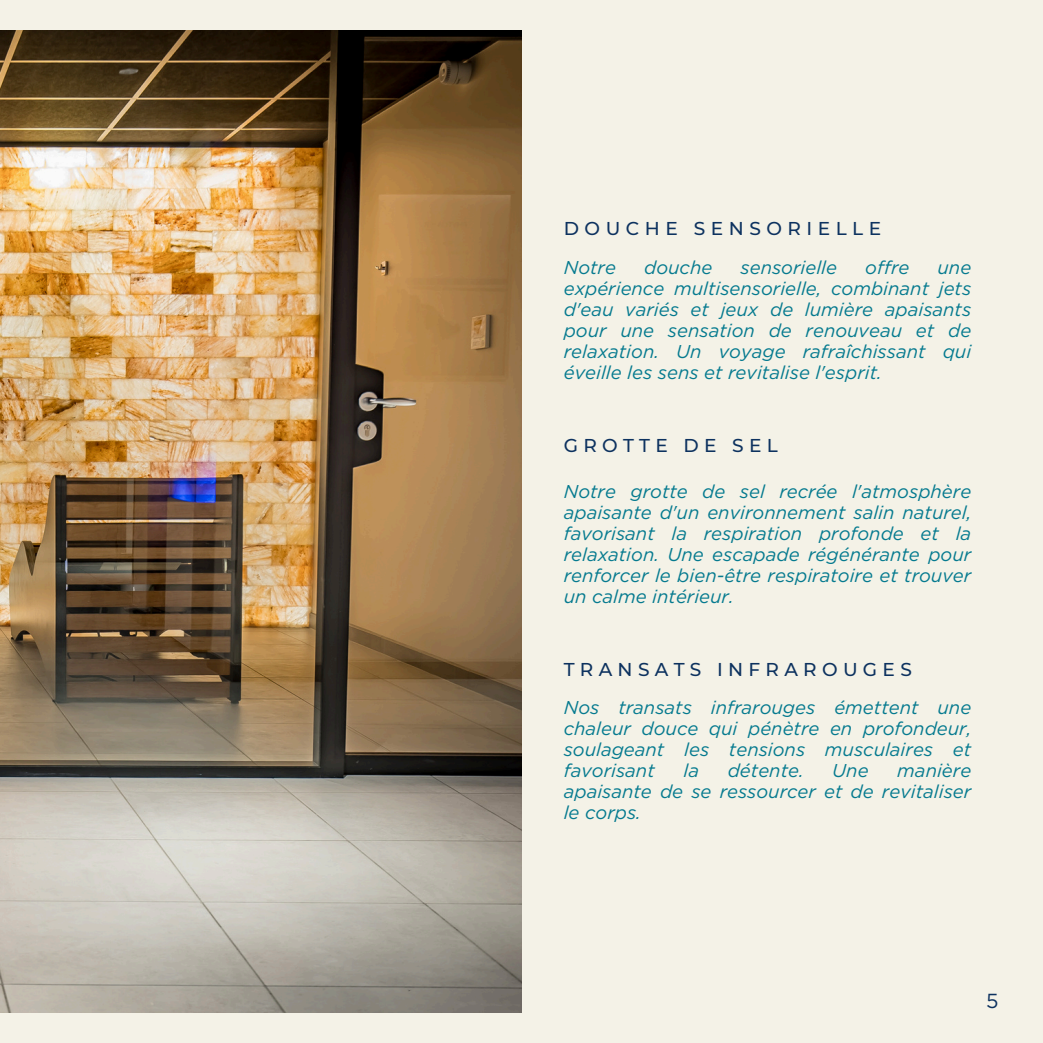
<style>
.page{position:relative;width:1043px;height:1043px;background:#fff}
.page>*{position:absolute;margin:0;border:0;box-sizing:border-box;transform-origin:0 0}
.t1{font:20.3px "Gotham";color:#0d325f}
.t2{font:italic 18.55px/21px "Gotham";color:#057a8f;text-align:justify}
.t3{font:500 18.55px "Montserrat";letter-spacing:.285em;color:#0d325f}
</style>
<div class="page">
<div style="left:0;top:0;width:1042px;height:1042px;background:#f4f2e7"></div>
<img style="left:0;top:30px;width:521px;height:982px">
<h1 class="t3" style="left:563px;top:217px;width:319px">DOUCHE SENSORIELLE</h1>
<p class="t2" style="left:563px;top:256px;width:54px">Notre</p>
<p class="t2" style="left:644px;top:256px;width:70px">douche</p>
<p class="t2" style="left:740px;top:256px;width:98px">sensorielle</p>
<p class="t2" style="left:865px;top:256px;width:46px">offre</p>
<p class="t2" style="left:563px;top:256px;width:409px;text-indent:373px">une expérience multisensorielle, combinant jets d'eau variés et jeux de lumière apaisants pour une sensation de renouveau et de relaxation. Un voyage rafraîchissant qui éveille les sens et revitalise l'esprit.</p>
<h1 class="t3" style="left:563px;top:434px;width:215px">GROTTE DE SEL</h1>
<p class="t2" style="left:563px;top:480px;width:409px">Notre grotte de sel recrée l'atmosphère apaisante d'un environnement salin naturel, favorisant la respiration profonde et la relaxation. Une escapade régénérante pour renforcer le bien-être respiratoire et trouver un calme intérieur.</p>
<h1 class="t3" style="left:563px;top:658px;width:349px">TRANSATS INFRAROUGES</h1>
<p class="t2" style="left:563px;top:696px;width:409px">Nos transats infrarouges émettent une chaleur douce qui pénètre en profondeur, soulageant les tensions musculaires et favorisant</p>
<p class="t2" style="left:563px;top:759px;width:409px;text-indent:333px">manière apaisante de se ressourcer et de revitaliser le corps.</p>
<p class="t2" style="left:683px;top:759px;width:17px">la</p>
<p class="t2" style="left:727px;top:759px;width:77px">détente.</p>
<p class="t2" style="left:832px;top:759px;width:38px">Une</p>
<p class="t1" style="left:985px;top:988px;width:14px">5</p>
</div>
